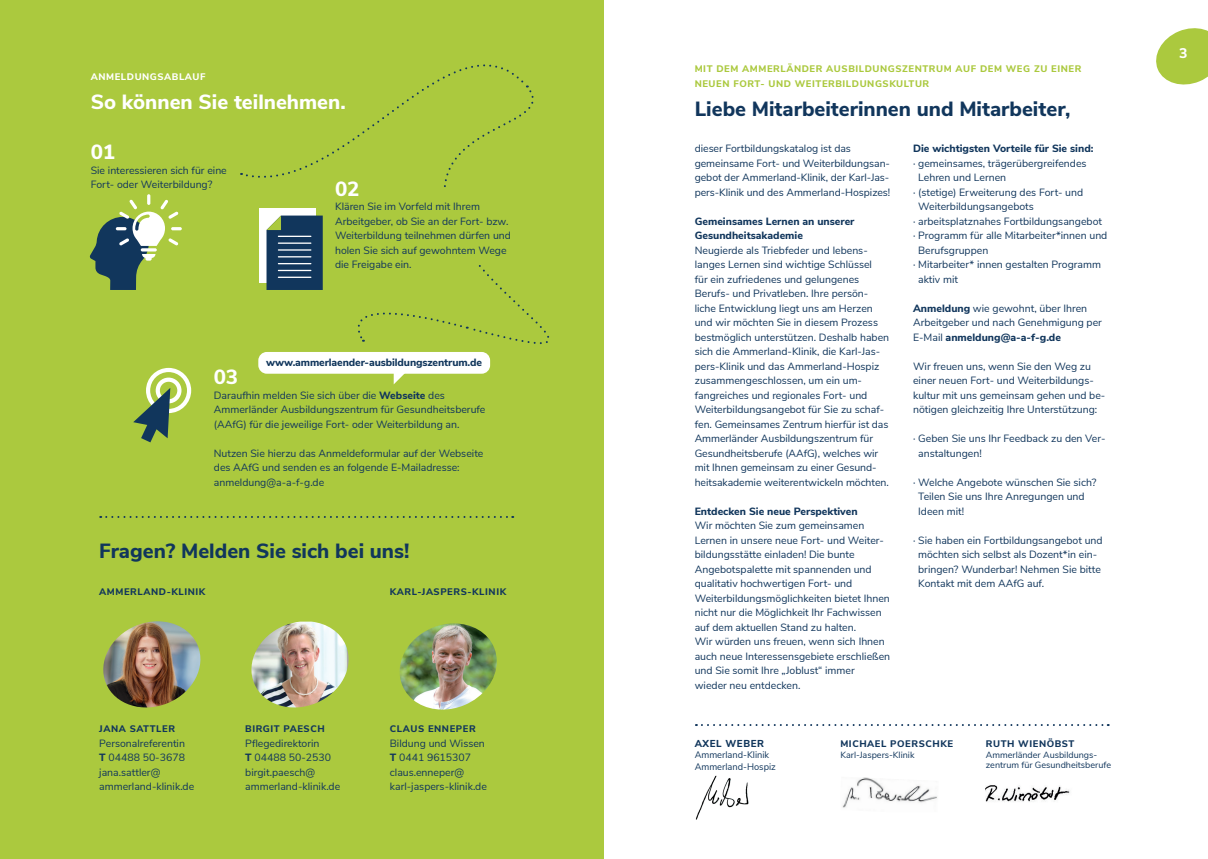
<style>
.page{position:relative;width:1208px;height:859px;background:#fff}
.page>*{position:absolute;margin:0;border:0;box-sizing:border-box;transform-origin:0 0}
.Headline_dunkelblau{font:800 20.5px "Nunito Sans";color:#11365c}
.Fließtext_dunkelblau{font:800 20.5px "Nunito Sans";color:#fff}
.t1{font:800 14px "Nunito Sans";color:#fff}
.Fließtext_dunkelblau-2{font:10.5px/14.5px "Nunito Sans";color:#11365c}
.Fließtext_dunkelblau-3{font:800 10.5px/14.5px "Nunito Sans";color:#11365c}
.t2{font:800 10px "Nunito Sans";letter-spacing:.06em;color:#11365c}
.Fließtext_dunkelblau-4{font:800 9.5px "Nunito Sans";letter-spacing:.06em;color:#11365c}
.Subheadline_grün{font:800 9.5px/14.5px "Nunito Sans";letter-spacing:.06em;color:#abc93e}
.Fakten{font:9.5px "Nunito Sans";color:#11365c}
.Subheadline_grün-2{font:800 9.5px "Nunito Sans";letter-spacing:.06em;color:#fff}
.Fakten-2{font:9px/10.8px "Nunito Sans";color:#11365c}
.s1{font-weight:800}
</style>
<div class="page">
<svg style="left:1156px;top:28px;width:52px;height:57px"></svg>
<div style="left:0;top:0;width:604px;height:859px;background:#abc93e"></div>
<svg style="left:246px;top:64px;width:278px;height:114px"></svg>
<svg style="left:89px;top:194px;width:93px;height:96px"></svg>
<div style="left:258px;top:352px;width:232px;height:22px;background:#fff;border-radius:9px"></div>
<svg style="left:349px;top:85px;width:201px;height:299px"></svg>
<div style="left:260px;top:209px;width:56px;height:74px;background:#fff"></div>
<svg style="left:266px;top:216px;width:57px;height:74px;background:#2e4f6b"></svg>
<div style="left:156px;top:378px;width:25px;height:25px;border:4px solid #fff;border-radius:50%"></div>
<div style="left:146px;top:368px;width:45px;height:45px;border:4px solid #fff;border-radius:50%"></div>
<svg style="left:133px;top:388px;width:37px;height:54px"></svg>
<div style="left:428px;top:190px;width:105px;height:74px;background:#abc93e"></div>
<svg style="left:696px;top:724px;width:412px;height:2px"></svg>
<img style="left:696px;top:775px;width:53px;height:44px">
<img style="left:842px;top:777px;width:95px;height:31px">
<img style="left:986px;top:785px;width:84px;height:17px">
<img style="left:103px;top:621px;width:98px;height:87px">
<img style="left:399px;top:623px;width:98px;height:87px">
<img style="left:251px;top:622px;width:98px;height:86px">
<svg style="left:100px;top:516px;width:413px;height:2px"></svg>
<p class="Subheadline_grün-2" style="left:91px;top:69px;width:116px">ANMELDUNGSABLAUF</p>
<p class="Fließtext_dunkelblau" style="left:91px;top:87px;width:256px">So können Sie teilnehmen.</p>
<p class="Fließtext_dunkelblau" style="left:91px;top:137px;width:26px">01</p>
<p class="Fließtext_dunkelblau-2" style="left:91px;top:162px;width:138px">Sie interessieren sich für eine<br>Fort- oder Weiterbildung?</p>
<p class="Fließtext_dunkelblau" style="left:335px;top:174px;width:26px">02</p>
<p class="Fließtext_dunkelblau-2" style="left:335px;top:199px;width:177px">Klären Sie im Vorfeld mit Ihrem<br>Arbeitgeber, ob Sie an der Fort- bzw.<br>Weiterbildung teilnehmen dürfen und holen Sie sich auf gewohntem Wege die Freigabe ein.</p>
<p class="Fließtext_dunkelblau-3" style="left:266px;top:355px;width:217px">www.ammerlaender-ausbildungszentrum.de</p>
<p class="Fließtext_dunkelblau" style="left:214px;top:362px;width:26px">03</p>
<p class="Fließtext_dunkelblau-2" style="left:214px;top:387px;width:273px">Daraufhin melden Sie sich über die <span class="s1">Webseite</span> des<br>Ammerländer Ausbildungszentrum für Gesundheitsberufe (AAfG) für die jeweilige Fort- oder Weiterbildung an.</p>
<p class="Fließtext_dunkelblau-2" style="left:214px;top:445px;width:271px">Nutzen Sie hierzu das Anmeldeformular auf der Webseite des AAfG und senden es an folgende E-Mailadresse: anmeldung@a-a-f-g.de</p>
<p class="Headline_dunkelblau" style="left:99px;top:536px;width:312px">Fragen? Melden Sie sich bei uns!</p>
<p class="Fließtext_dunkelblau-4" style="left:99px;top:584px;width:108px">AMMERLAND-KLINIK</p>
<p class="Fließtext_dunkelblau-4" style="left:390px;top:584px;width:118px">KARL-JASPERS-KLINIK</p>
<p class="Fließtext_dunkelblau-4" style="left:99px;top:722px;width:77px">JANA SATTLER</p>
<p class="Fließtext_dunkelblau-2" style="left:99px;top:735px;width:87px">Personalreferentin</p>
<p class="Fließtext_dunkelblau-2" style="left:99px;top:750px;width:87px"><span class="s1">T</span> 04488 50-3678</p>
<p class="Fließtext_dunkelblau-2" style="left:99px;top:764px;width:96px">jana.sattler@ ammerland-klinik.de</p>
<p class="Fließtext_dunkelblau-4" style="left:245px;top:722px;width:81px">BIRGIT PAESCH</p>
<p class="Fließtext_dunkelblau-2" style="left:245px;top:735px;width:76px">Pflegedirektorin</p>
<p class="Fließtext_dunkelblau-2" style="left:245px;top:750px;width:87px"><span class="s1">T</span> 04488 50-2530</p>
<p class="Fließtext_dunkelblau-2" style="left:245px;top:764px;width:96px">birgit.paesch@ ammerland-klinik.de</p>
<p class="Fließtext_dunkelblau-4" style="left:390px;top:722px;width:87px">CLAUS ENNEPER</p>
<p class="Fließtext_dunkelblau-2" style="left:390px;top:735px;width:97px">Bildung und Wissen</p>
<p class="Fließtext_dunkelblau-2" style="left:390px;top:750px;width:83px"><span class="s1">T</span> 0441 9615307</p>
<p class="Fließtext_dunkelblau-2" style="left:390px;top:764px;width:98px">claus.enneper@ karl-jaspers-klinik.de</p>
<p class="Subheadline_grün" style="left:694px;top:61px;width:388px">MIT DEM AMMERLÄNDER AUSBILDUNGSZENTRUM AUF DEM WEG ZU EINER<br>NEUEN FORT- UND WEITERBILDUNGSKULTUR</p>
<p class="Headline_dunkelblau" style="left:694px;top:94px;width:377px">Liebe Mitarbeiterinnen und Mitarbeiter,</p>
<p class="Fließtext_dunkelblau-2" style="left:694px;top:141px;width:197px">dieser Fortbildungskatalog ist das gemeinsame Fort- und Weiterbildungsan&shy;gebot der Ammerland-Klinik, der Karl-Jas&shy;pers-Klinik und des Ammerland-Hospizes!</p>
<p class="Fließtext_dunkelblau-3" style="left:694px;top:213px;width:161px">Gemeinsames Lernen an unserer<br>Gesundheitsakademie</p>
<p class="Fließtext_dunkelblau-2" style="left:694px;top:242px;width:196px">Neugierde als Triebfeder und lebens&shy;langes Lernen sind wichtige Schlüssel<br>für ein zufriedenes und gelungenes Berufs- und Privatleben. Ihre persön&shy;liche Entwicklung liegt uns am Herzen und wir möchten Sie in diesem Prozess bestmöglich unterstützen. Deshalb haben sich die Ammerland-Klinik, die Karl-Jas&shy;pers-Klinik und das Ammerland-Hospiz zusammengeschlossen, um ein um&shy;fangreiches und regionales Fort- und Weiterbildungsangebot für Sie zu schaf&shy;fen. Gemeinsames Zentrum hierfür ist das Ammerländer Ausbildungszentrum für Gesundheitsberufe (AAfG), welches wir mit Ihnen gemeinsam zu einer Gesund&shy;heitsakademie weiterentwickeln möchten.</p>
<p class="Fließtext_dunkelblau-3" style="left:694px;top:503px;width:164px">Entdecken Sie neue Perspektiven</p>
<p class="Fließtext_dunkelblau-2" style="left:694px;top:518px;width:197px">Wir möchten Sie zum gemeinsamen Lernen in unsere neue Fort- und Weiter&shy;bildungsstätte einladen! Die bunte Angebotspalette mit spannenden und qualitativ hochwertigen Fort- und Weiterbildungsmöglichkeiten bietet Ihnen nicht nur die Möglichkeit Ihr Fachwissen auf dem aktuellen Stand zu halten.<br>Wir würden uns freuen, wenn sich Ihnen auch neue Interessensgebiete erschließen und Sie somit Ihre „Joblust“ immer<br>wieder neu entdecken.</p>
<p class="Fließtext_dunkelblau-3" style="left:913px;top:141px;width:182px">Die wichtigsten Vorteile für Sie sind:</p>
<p class="Fließtext_dunkelblau-2" style="left:918px;top:155px;width:170px;text-indent:-5px">· gemeinsames, trägerübergreifendes<br>Lehren und Lernen</p>
<p class="Fließtext_dunkelblau-2" style="left:918px;top:184px;width:167px;text-indent:-5px">· (stetige) Erweiterung des Fort- und<br>Weiterbildungsangebots</p>
<p class="Fließtext_dunkelblau-2" style="left:913px;top:213px;width:190px">· arbeitsplatznahes Fortbildungsangebot</p>
<p class="Fließtext_dunkelblau-2" style="left:918px;top:228px;width:191px;text-indent:-5px">· Programm für alle Mitarbeiter*innen und<br>Berufsgruppen</p>
<p class="Fließtext_dunkelblau-2" style="left:918px;top:257px;width:184px;text-indent:-5px">· Mitarbeiter* innen gestalten Programm aktiv mit</p>
<p class="Fließtext_dunkelblau-2" style="left:913px;top:300px;width:190px"><span class="s1">Anmeldung</span> wie gewohnt, über Ihren<br>Arbeitgeber und nach Genehmigung per<br>E-Mail <span class="s1">anmeldung@a-a-f-g.de</span></p>
<p class="Fließtext_dunkelblau-2" style="left:913px;top:358px;width:194px">Wir freuen uns, wenn Sie den Weg zu einer neuen Fort- und Weiterbildungs&shy;kultur mit uns gemeinsam gehen und be&shy;nötigen gleichzeitig Ihre Unterstützung:</p>
<p class="Fließtext_dunkelblau-2" style="left:918px;top:431px;width:189px;text-indent:-5px">· Geben Sie uns Ihr Feedback zu den Ver&shy;anstaltungen!</p>
<p class="Fließtext_dunkelblau-2" style="left:918px;top:474px;width:180px;text-indent:-5px">· Welche Angebote wünschen Sie sich?<br>Teilen Sie uns Ihre Anregungen und<br>Ideen mit!</p>
<p class="Fließtext_dunkelblau-2" style="left:918px;top:532px;width:186px;text-indent:-5px">· Sie haben ein Fortbildungsangebot und möchten sich selbst als Dozent*in ein&shy;bringen? Wunderbar! Nehmen Sie bitte Kontakt mit dem AAfG auf.</p>
<p class="t2" style="left:694px;top:736px;width:71px">AXEL WEBER</p>
<p class="Fakten" style="left:694px;top:748px;width:76px">Ammerland-Klinik</p>
<p class="Fakten" style="left:694px;top:759px;width:83px">Ammerland-Hospiz</p>
<p class="Fließtext_dunkelblau-4" style="left:840px;top:736px;width:114px">MICHAEL POERSCHKE</p>
<p class="Fakten-2" style="left:840px;top:748px;width:76px">Karl-Jaspers-Klinik</p>
<p class="Fließtext_dunkelblau-4" style="left:986px;top:736px;width:90px">RUTH WIENÖBST</p>
<p class="Fakten-2" style="left:986px;top:748px;width:127px">Ammerländer Ausbildungs&shy;zentrum fü r Gesundheitsberufe</p>
<h2 class="t1" style="left:1179px;top:43px;width:10px">3</h2>
</div>
